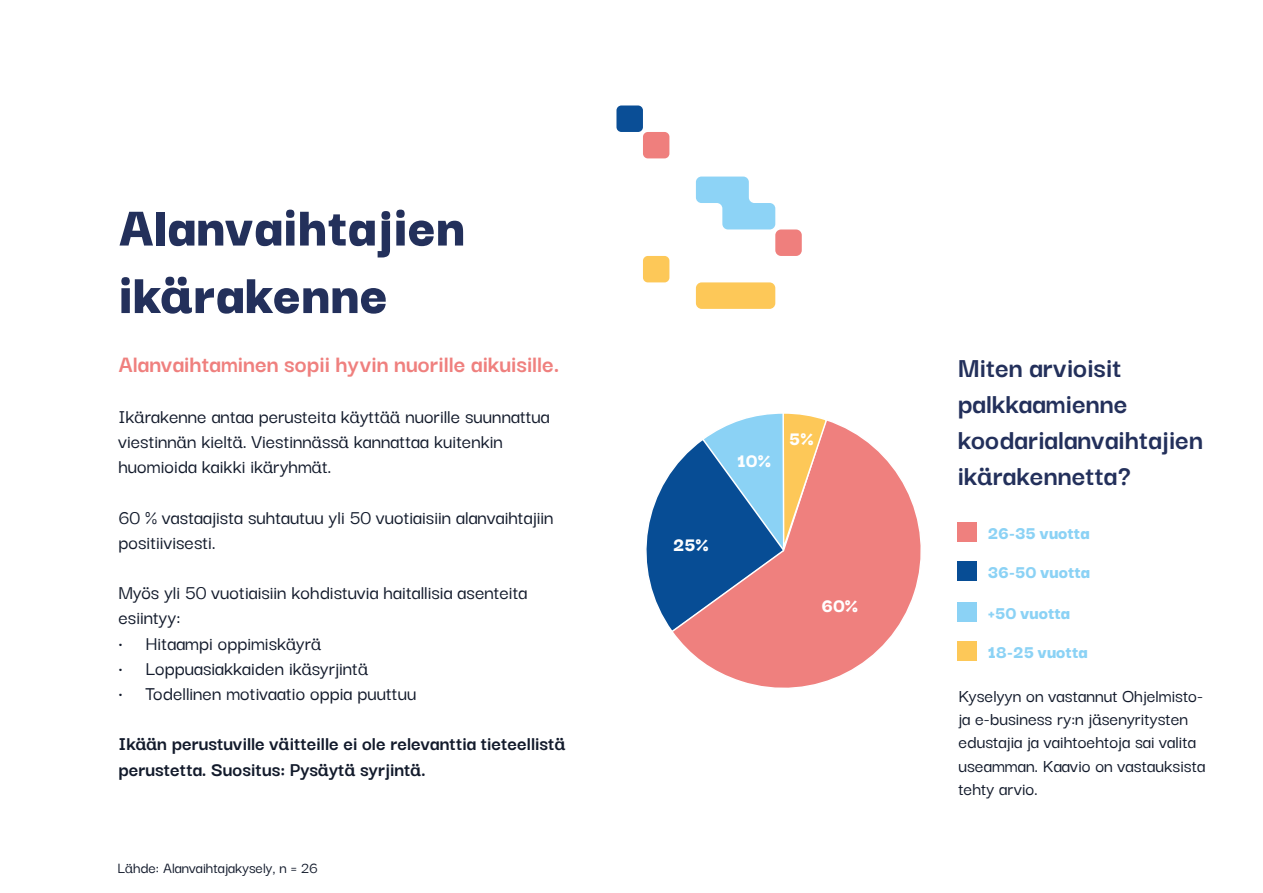
<style>
.page{position:relative;width:1263px;height:893px;background:#fff}
.page>*{position:absolute;margin:0;border:0;box-sizing:border-box;transform-origin:0 0}
.t1{font:900 60px/67.5px "Darker Grotesque";color:#23305b}
.t2{font:700 30px/36px "Darker Grotesque";color:#23305b}
.t3{font:700 25.5px "Darker Grotesque";color:#ef807e}
.t4{font:500 21px/25.2px "Darker Grotesque";color:#121a2b}
.t5{font:700 21px/25.2px "Darker Grotesque";color:#121a2b}
.t6{font:900 20.55px "Darker Grotesque";color:#fff}
.t7{font:500 19.5px/23.4px "Darker Grotesque";color:#121a2b}
.t8{font:900 19.2px "Darker Grotesque";color:#8bd2f5}
.t9{font:500 16.5px "Darker Grotesque";color:#121a2b}
</style>
<div class="page">
<div style="left:643px;top:256px;width:26px;height:26px;background:#fdc858;border-radius:5px"></div>
<svg style="left:696px;top:282px;width:79px;height:27px;background:#fdc95d"></svg>
<svg style="left:696px;top:177px;width:106px;height:79px"></svg>
<svg style="left:643px;top:132px;width:26px;height:26px"></svg>
<div style="left:616px;top:105px;width:27px;height:27px;background:#0a4e96;border-radius:5px"></div>
<div style="left:958px;top:561px;width:19px;height:20px;background:#074d95"></div>
<div style="left:958px;top:522px;width:19px;height:19px;background:#ef807e"></div>
<div style="left:958px;top:642px;width:19px;height:19px;background:#fdc858"></div>
<div style="left:958px;top:603px;width:19px;height:19px;background:#8bd2f5"></div>
<svg style="left:675px;top:421px;width:246px;height:267px"></svg>
<svg style="left:646px;top:413px;width:182px;height:221px;background:#9091a7"></svg>
<h1 class="t1" style="left:118px;top:189px;width:348px">Alanvaihtajien ikärakenne</h1>
<p class="t3" style="left:118px;top:345px;width:442px">Alanvaihtaminen sopii hyvin nuorille aikuisille.</p>
<p class="t4" style="left:118px;top:402px;width:433px">Ikärakenne antaa perusteita käyttää nuorille suunnattua viestinnän kieltä. Viestinnässä kannattaa kuitenkin huomioida kaikki ikäryhmät.</p>
<p class="t4" style="left:118px;top:503px;width:437px">60 % vastaajista suhtautuu yli 50 vuotiaisiin alanvaihtajiin positiivisesti.</p>
<p class="t4" style="left:118px;top:578px;width:411px">Myös yli 50 vuotiaisiin kohdistuvia haitallisia asenteita esiintyy:</p>
<p class="t4" style="left:118px;top:629px;width:204px">• Hitaampi oppimiskäyrä</p>
<p class="t4" style="left:118px;top:654px;width:251px">• Loppuasiakkaiden ikäsyrjintä</p>
<p class="t4" style="left:118px;top:679px;width:299px">• Todellinen motivaatio oppia puuttuu</p>
<p class="t5" style="left:118px;top:730px;width:448px">Ikään perustuville väitteille ei ole relevanttia tieteellistä perustetta. Suositus: Pysäytä syrjintä.</p>
<p class="t9" style="left:117px;top:855px;width:202px">Lähde: Alanvaihtajakysely, n = 26</p>
<p class="t6" style="left:673px;top:529px;width:37px">25%</p>
<p class="t6" style="left:737px;top:445px;width:35px">10%</p>
<p class="t6" style="left:789px;top:423px;width:26px">5%</p>
<p class="t6" style="left:821px;top:591px;width:38px">60%</p>
<h2 class="t2" style="left:958px;top:348px;width:247px">Miten arvioisit palkkaamienne koodarialanvaihtajien ikärakennetta?</h2>
<p class="t8" style="left:988px;top:518px;width:103px">26-35 vuotta</p>
<p class="t8" style="left:988px;top:557px;width:104px">36-50 vuotta</p>
<p class="t8" style="left:988px;top:598px;width:84px">+50 vuotta</p>
<p class="t8" style="left:988px;top:637px;width:101px">18-25 vuotta</p>
<p class="t7" style="left:958px;top:682px;width:248px">Kyselyyn on vastannut Ohjelmisto&shy;ja e-business ry:n jäsenyritysten edustajia ja vaihtoehtoja sai valita useamman. Kaavio on vastauksista tehty arvio.</p>
</div>
